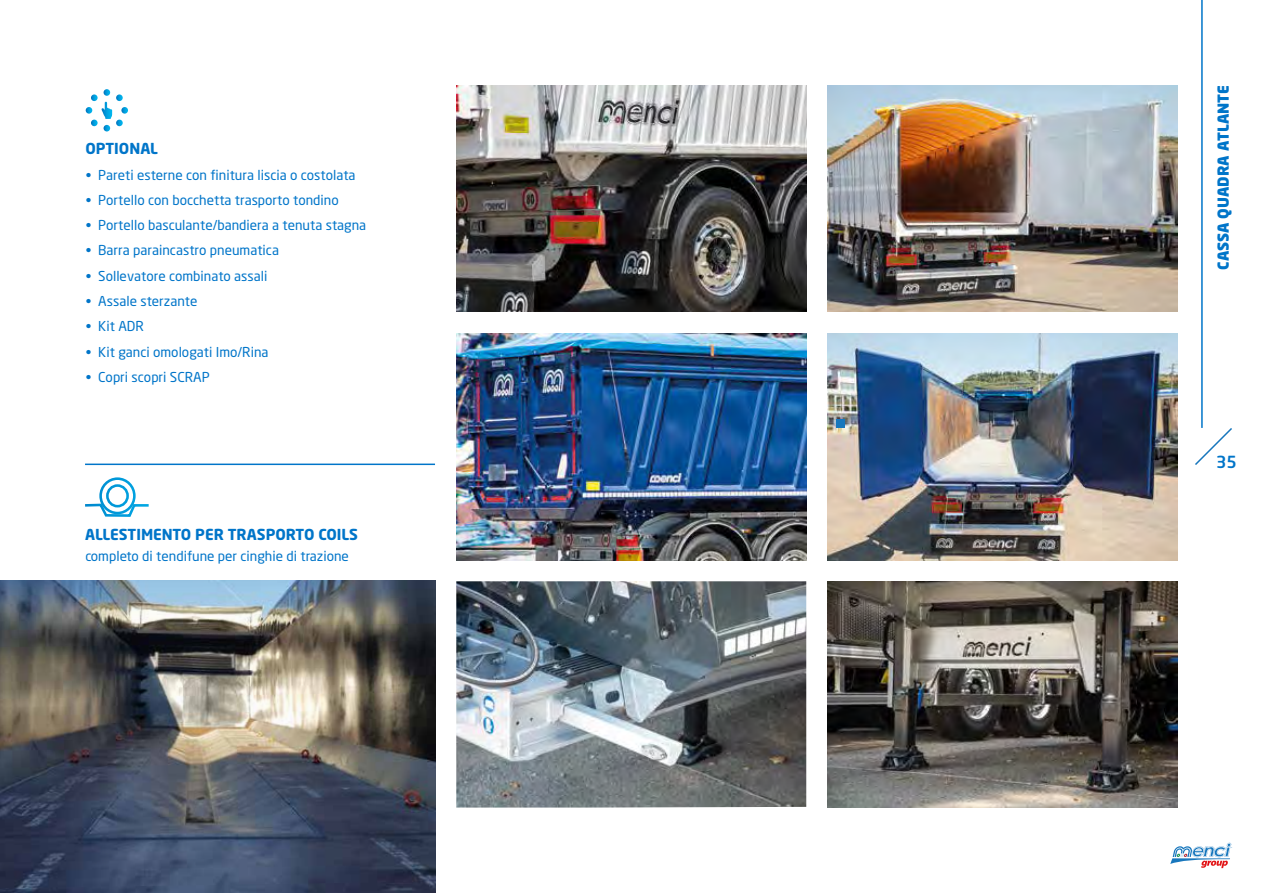
<style>
.page{position:relative;width:1263px;height:893px;background:#fff}
.page>*{position:absolute;margin:0;border:0;box-sizing:border-box;transform-origin:0 0}
.t1{font:500 16.5px "Neo Sans W1 G";color:#0075c9}
.t2{font:700 15px "Neo Sans W1 G";color:#0075c9}
.t3{font:900 15px "Neo Sans W1 G";color:#0075c9}
.t4{font:13.5px "Neo Sans W1 G";color:#0075c9}
</style>
<div class="page">
<svg style="left:1195px;top:428px;width:37px;height:37px"></svg>
<svg style="left:1170px;top:843px;width:62px;height:25px"></svg>
<img style="left:827px;top:581px;width:351px;height:227px">
<img style="left:456px;top:581px;width:350px;height:226px">
<img style="left:456px;top:85px;width:350px;height:227px">
<img style="left:456px;top:333px;width:350px;height:227px">
<img style="left:827px;top:333px;width:351px;height:227px">
<img style="left:827px;top:85px;width:351px;height:227px">
<div style="left:836px;top:420px;width:9px;height:8px;background:#1877bd"></div>
<svg style="left:86px;top:89px;width:42px;height:42px"></svg>
<img style="left:0;top:581px;width:435px;height:312px">
<hr style="left:1201px;top:0;width:2px;height:428px;background:#0075c9">
<svg style="left:85px;top:502px;width:64px;height:15px"></svg>
<div style="left:99px;top:477px;width:37px;height:37px;border:3px solid #fff;border-radius:50%"></div>
<div style="left:106px;top:484px;width:23px;height:23px;border:3px solid #fff;border-radius:50%"></div>
<hr style="left:85px;top:464px;width:350px;height:1px;background:#0075c9">
<p class="t2" style="left:85px;top:139px;width:74px">OPTIONAL</p>
<p class="t4" style="left:86px;top:166px;width:271px">• Pareti esterne con finitura liscia o costolata</p>
<p class="t4" style="left:86px;top:192px;width:254px">• Portello con bocchetta trasporto tondino</p>
<p class="t4" style="left:86px;top:217px;width:282px">• Portello basculante/bandiera a tenuta stagna</p>
<p class="t4" style="left:86px;top:242px;width:195px">• Barra paraincastro pneumatica</p>
<p class="t4" style="left:86px;top:268px;width:183px">• Sollevatore combinato assali</p>
<p class="t4" style="left:86px;top:293px;width:113px">• Assale sterzante</p>
<p class="t4" style="left:86px;top:318px;width:60px">• Kit ADR</p>
<p class="t4" style="left:86px;top:343px;width:184px">• Kit ganci omologati Imo/Rina</p>
<p class="t4" style="left:86px;top:369px;width:125px">• Copri scopri SCRAP</p>
<p class="t2" style="left:85px;top:525px;width:274px">ALLESTIMENTO PER TRASPORTO COILS</p>
<p class="t4" style="left:85px;top:548px;width:265px">completo di tendifune per cinghie di trazione</p>
<p class="t3" style="left:1213px;top:270px;width:186px;rotate:-90deg">CASSA QUADRA ATLANTE</p>
<p class="t1" style="left:1216px;top:451px;width:22px">35</p>
</div>
